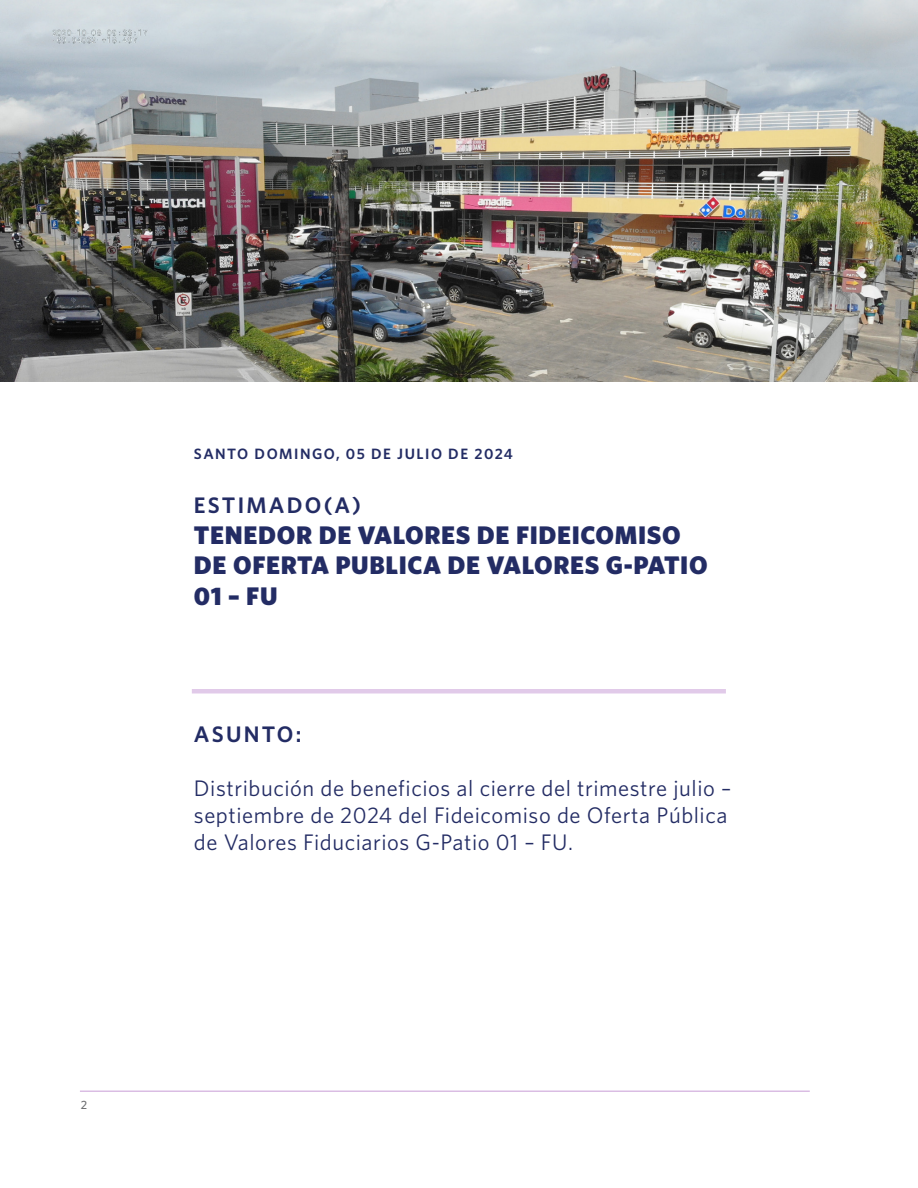
<style>
.page{position:relative;width:918px;height:1188px;background:#fff}
.page>*{position:absolute;margin:0;border:0;box-sizing:border-box;transform-origin:0 0}
.t1{font:900 25.5px/30.6px "Whitney";letter-spacing:.025em;color:#232c64}
.t2{font:22.5px/27px "Whitney";letter-spacing:.025em;color:#232c64}
.t3{font:600 22.5px "Whitney";letter-spacing:.1em;color:#232c64}
.t4{font:600 15px "Whitney";letter-spacing:.1em;color:#232c64}
.t5{font:500 12px "Whitney";color:#6d6e71}
</style>
<div class="page">
<hr style="left:80px;top:1090px;width:730px;height:2px;background:#caa0d8">
<img style="left:0;top:0;width:918px;height:381px">
<div style="left:192px;top:689px;width:534px;height:5px;background:#e1cae9"></div>
<p class="t5" style="left:81px;top:1098px;width:8px">2</p>
<p class="t4" style="left:194px;top:445px;width:321px">SANTO DOMINGO, 05 DE JULIO DE 2024</p>
<p class="t3" style="left:194px;top:492px;width:168px">ESTIMADO(A)</p>
<p class="t1" style="left:194px;top:519px;width:515px">TENEDOR DE VALORES DE FIDEICOMISO<br>DE OFERTA PUBLICA DE VALORES G-PATIO<br>01 – FU</p>
<p class="t3" style="left:194px;top:720px;width:109px">ASUNTO:</p>
<p class="t2" style="left:194px;top:774px;width:539px">Distribución de beneficios al cierre del trimestre julio – septiembre de 2024 del Fideicomiso de Oferta Pública de Valores Fiduciarios G-Patio 01 – FU.</p>
</div>
